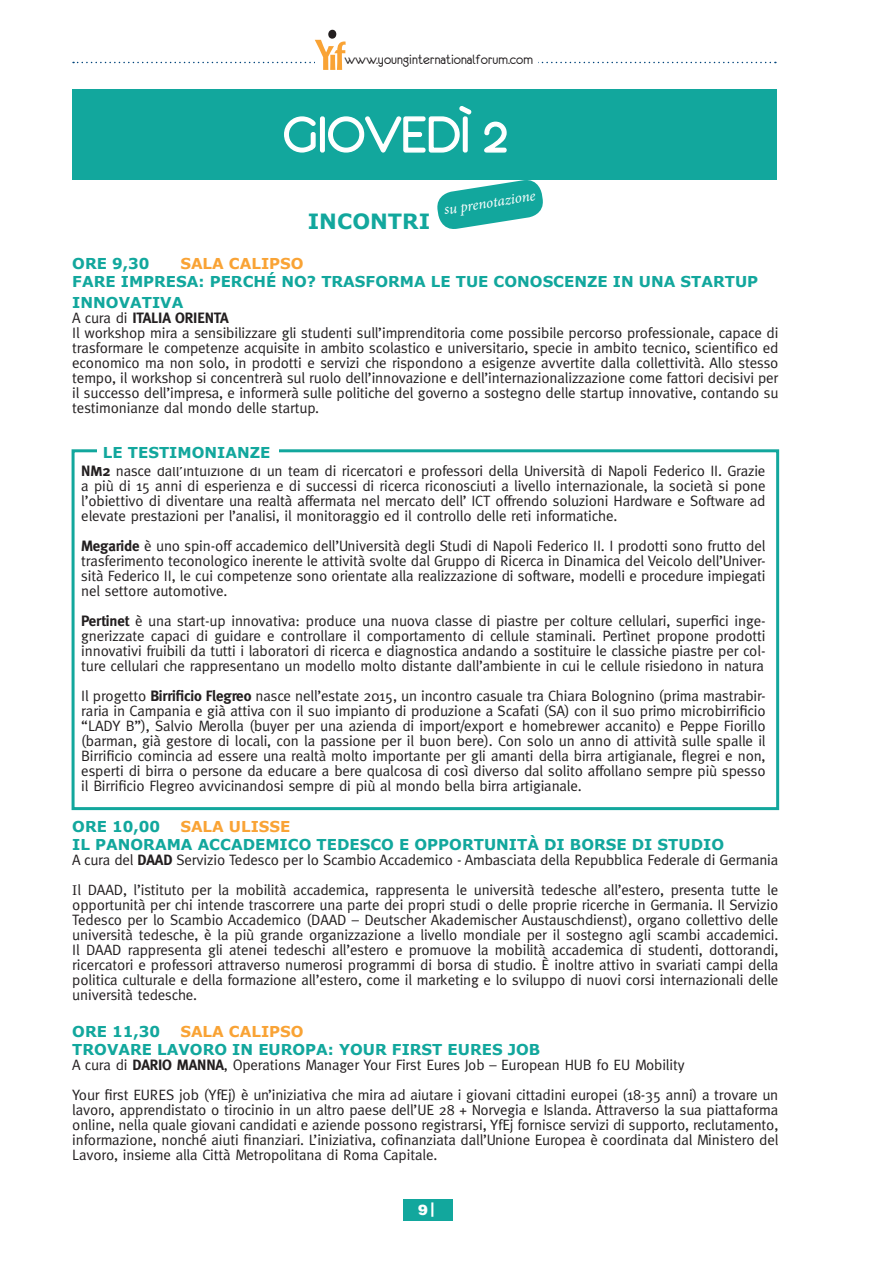
<style>
.page{position:relative;width:872px;height:1263px;background:#fff}
.page>*{position:absolute;margin:0;border:0;box-sizing:border-box;transform-origin:0 0}
.t1{font:55.5px "Eurofurenceregular";color:#fff}
.t2{font:700 21px "Verdana";color:#12a79d}
.t3{font:15px/15px "Meta";letter-spacing:-.01em;color:#231f20;text-align:justify}
.t4{font:700 15px/21.6px "Verdana";color:#12a79d}
.t5{font:700 15px "Verdana";color:#f9a335}
.t6{font:15px "Eurofurenceregular";letter-spacing:-.01em;color:#231f20}
.t7{font:700 15px "Meta";letter-spacing:-.01em;color:#231f20}
.t8{font:italic 15px "Minion Pro";color:#fff}
.t9{font:900 14.55px "Helvetica";color:#fff}
.s1{font-weight:400}
.s2{font-weight:700}
.s3{font-family:"Minion Pro"}
</style>
<div class="page">
<div style="left:403px;top:1199px;width:49px;height:22px;background:#12a79d"></div>
<svg style="left:431px;top:1202px;width:2px;height:15px"></svg>
<div style="left:328px;top:30px;width:8px;height:9px;background:#231f20;border-radius:50%"></div>
<svg style="left:73px;top:40px;width:703px;height:30px"></svg>
<div style="left:72px;top:449px;width:707px;height:361px;border:3px solid #12a79d"></div>
<svg style="left:435px;top:179px;width:110px;height:50px"></svg>
<div style="left:72px;top:89px;width:705px;height:90px;background:#12a79d"></div>
<svg style="left:284px;top:116px;width:32px;height:37px"></svg>
<div style="left:320px;top:116px;width:5px;height:37px;border:2px solid #fff;border-radius:2px"></div>
<svg style="left:328px;top:106px;width:144px;height:47px"></svg>
<svg style="left:484px;top:121px;width:23px;height:32px"></svg>
<div style="left:97px;top:438px;width:181px;height:29px;background:#fff"></div>
<p class="t6" style="left:344px;top:52px;width:190px">www.younginternationalforum.com</p>
<p class="t1" style="left:283px;top:107px;width:227px">GIOVEDÌ 2</p>
<p class="t2" style="left:308px;top:206px;width:124px">INCONTRI</p>
<p class="t8" style="left:442px;top:200px;width:94px;rotate:-9deg">su prenotazione</p>
<p class="t4" style="left:72px;top:252px;width:79px">ORE 9,30</p>
<p class="t5" style="left:180px;top:252px;width:125px">SALA CALIPSO</p>
<p class="t4" style="left:72px;top:270px;width:687px">FARE IMPRESA: PERCHÉ NO? TRASFORMA LE TUE CONOSCENZE IN UNA STARTUP<br>INNOVATIVA</p>
<p class="t7" style="left:72px;top:309px;width:158px"><span class="s1">A cura di</span> ITALIA ORIENTA</p>
<p class="t3" style="left:72px;top:325px;width:707px">Il workshop mira a sensibilizzare gli studenti sull’imprenditoria come possibile percorso professionale, capace di trasformare le competenze acquisite in ambito scolastico e universitario, specie in ambito tecnico, scientifico ed economico ma non solo, in prodotti e servizi che rispondono a esigenze avvertite dalla collettività. Allo stesso tempo, il workshop si concentrerà sul ruolo dell’innovazione e dell’internazionalizzazione come fattori decisivi per il successo dell’impresa, e informerà sulle politiche del governo a sostegno delle startup innovative, contando su testimonianze dal mondo delle startup.</p>
<p class="t4" style="left:103px;top:441px;width:169px">LE TESTIMONIANZE</p>
<p class="t3" style="left:81px;top:463px;width:686px"><span class="s2">NM2</span> nasce dall’intuizione di un team di ricercatori e professori della Università di Napoli Federico II. Grazie a più di 15 anni di esperienza e di successi di ricerca riconosciuti a livello internazionale, la società si pone l’obiettivo di diventare una realtà affermata nel mercato dell’ ICT offrendo soluzioni Hardware e Software ad elevate prestazioni per l’analisi, il monitoraggio ed il controllo delle reti informatiche.</p>
<p class="t3" style="left:81px;top:538px;width:685px"><span class="s2">Megaride</span> è uno spin-off accademico dell’Università degli Studi di Napoli Federico II. I prodotti sono frutto del trasferimento teconologico inerente le attività svolte dal Gruppo di Ricerca in Dinamica del Veicolo dell’Univer&shy;sità Federico II, le cui competenze sono orientate alla realizzazione di software, modelli e procedure impiegati nel settore automotive.</p>
<p class="t3" style="left:81px;top:613px;width:685px"><span class="s2">Pertinet</span> è una start-up innovativa: produce una nuova classe di piastre per colture cellulari, superfici inge&shy;gnerizzate capaci di guidare e controllare il comportamento di cellule staminali. Pertìnet propone prodotti innovativi fruibili da tutti i laboratori di ricerca e diagnostica andando a sostituire le classiche piastre per col&shy;ture cellulari che rappresentano un modello molto distante dall’ambiente in cui le cellule risiedono in natura</p>
<p class="t3" style="left:81px;top:688px;width:686px">Il progetto <span class="s2">Birrificio Flegreo</span> nasce nell’estate 2015, un incontro casuale tra Chiara Bolognino (prima mastrabir&shy;raria in Campania e già attiva con il suo impianto di produzione a Scafati (SA) con il suo primo microbirrificio “LADY B”), Salvio Merolla (buyer per una azienda di import/export e homebrewer accanito) e Peppe Fiorillo (barman, già gestore di locali, con la passione per il buon bere). Con solo un anno di attività sulle spalle il Birrificio comincia ad essere una realtà molto importante per gli amanti della birra artigianale, flegrei e non, esperti di birra o persone da educare a bere qualcosa di così diverso dal solito affollano sempre più spesso il Birrificio Flegreo avvicinandosi sempre di più al mondo bella birra artigianale.</p>
<p class="t4" style="left:72px;top:816px;width:89px">ORE 10,00</p>
<p class="t5" style="left:180px;top:816px;width:112px">SALA ULISSE</p>
<p class="t4" style="left:72px;top:834px;width:653px">IL PANORAMA ACCADEMICO TEDESCO E OPPORTUNITÀ DI BORSE DI STUDIO</p>
<p class="t3" style="left:72px;top:852px;width:707px">A cura del <span class="s2">DAAD</span> Servizio Tedesco per lo Scambio Accademico - Ambasciata della Repubblica Federale di Germania</p>
<p class="t3" style="left:72px;top:882px;width:707px"><span class="s3">I</span>l DAAD, l’istituto per la mobilità accademica, rappresenta le università tedesche all’estero, presenta tutte le opportunità per chi intende trascorrere una parte dei propri studi o delle proprie ricerche in Germania. Il Servizio Tedesco per lo Scambio Accademico (DAAD – Deutscher Akademischer Austauschdienst), organo collettivo delle università tedesche, è la più grande organizzazione a livello mondiale per il sostegno agli scambi accademici.<br>Il DAAD rappresenta gli atenei tedeschi all’estero e promuove la mobilità accademica di studenti, dottorandi, ricercatori e professori attraverso numerosi programmi di borsa di studio. È inoltre attivo in svariati campi della politica culturale e della formazione all’estero, come il marketing e lo sviluppo di nuovi corsi internazionali delle università tedesche.</p>
<p class="t4" style="left:72px;top:1020px;width:89px">ORE 11,30</p>
<p class="t5" style="left:180px;top:1021px;width:125px">SALA CALIPSO</p>
<p class="t4" style="left:72px;top:1038px;width:469px">TROVARE LAVORO IN EUROPA: YOUR FIRST EURES JOB</p>
<p class="t3" style="left:72px;top:1057px;width:614px">A cura di <span class="s2">DARIO MANNA</span>, Operations Manager Your First Eures Job – European HUB fo EU Mobility</p>
<p class="t3" style="left:72px;top:1087px;width:707px">Your first EURES job (YfEj) è un’iniziativa che mira ad aiutare i giovani cittadini europei (18-35 anni) a trovare un lavoro, apprendistato o tirocinio in un altro paese dell’UE 28 + Norvegia e Islanda. Attraverso la sua piattaforma online, nella quale giovani candidati e aziende possono registrarsi, YfEj fornisce servizi di supporto, reclutamento, informazione, nonché aiuti finanziari. L’iniziativa, cofinanziata dall’Unione Europea è coordinata dal Ministero del Lavoro, insieme alla Città Metropolitana di Roma Capitale.</p>
<p class="t9" style="left:418px;top:1200px;width:11px">9</p>
</div>
